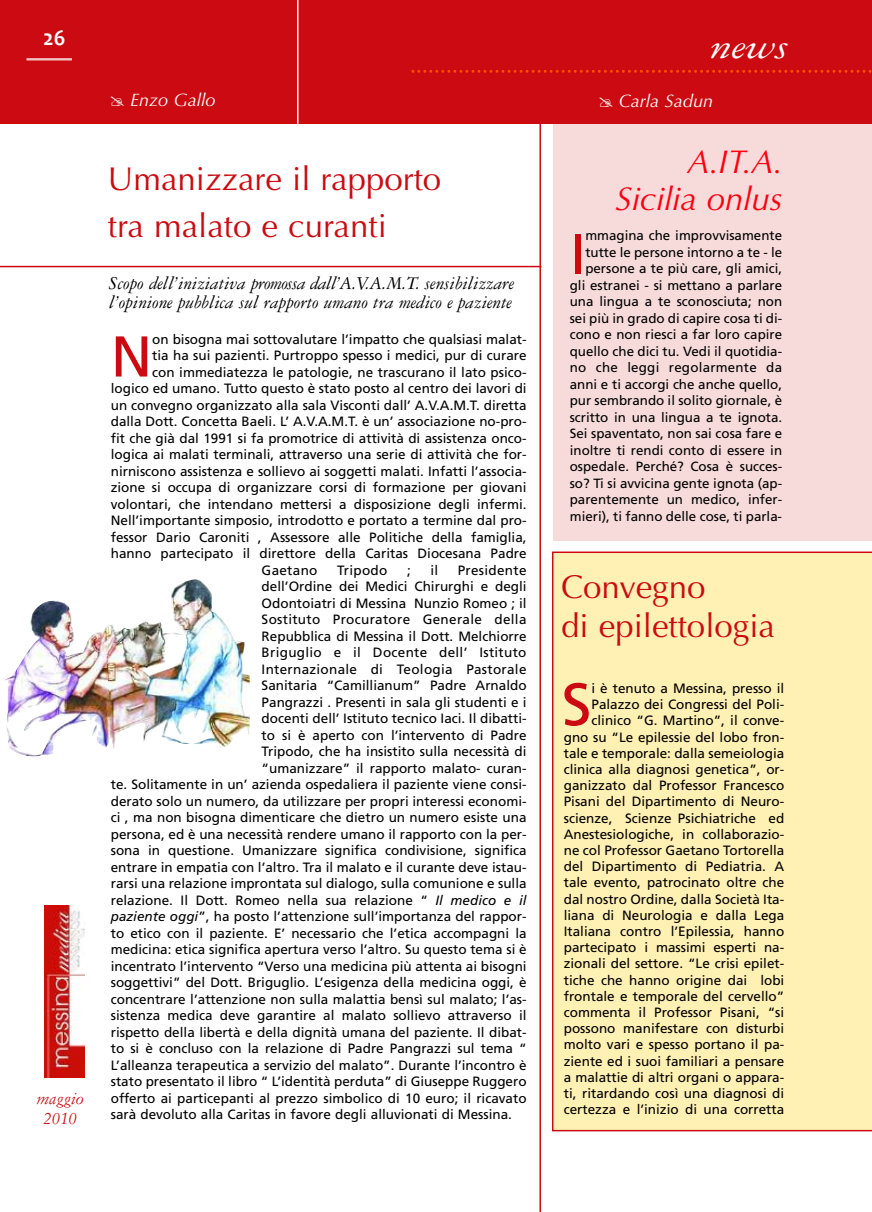
<style>
.page{position:relative;width:872px;height:1212px;background:#fff}
.page>*{position:absolute;margin:0;border:0;box-sizing:border-box;transform-origin:0 0}
.t1{font:59.85px "Frutiger";color:#cb0b11}
.t2{font:57.45px "Frutiger LT Std";color:#cb0b11}
.t3{font:56.4px "Frutiger LT Std";color:#cb0b11}
.t4{font:italic 37.5px "Garamond 3 LT Std";color:#fff;scale:1.3 1}
.t5{font:33px/47.1px "Optima";color:#cb0b11}
.t6{font:italic 33px/37.5px "Optima";color:#ff000f;text-align:right}
.t7{font:700 22.5px "Candara";color:#fff}
.t8{font:italic 19.35px/19.4px "Garamond 3 LT Std";color:#000}
.t9{font:italic 18px "Optima";color:#fff}
.t10{font:italic 16.5px/19.8px "Simoncini Garamond";color:#cb0b11;text-align:center}
.t11{font:13.5px "Frutiger LT Std";color:#000}
.t12{font:13.5px/16.2px "Frutiger";color:#000;text-align:right}
.t13{font:13.5px "Frutiger LT Std";letter-spacing:.02em;color:#000}
.t14{font:13.35px/16.5px "Frutiger";color:#000;text-align:right}
.s1{font-style:italic}
</style>
<div class="page">
<div style="left:552px;top:551px;width:320px;height:580px;background:#fff0b4"></div>
<div style="left:553px;top:6px;width:319px;height:535px;background:#f7dbdb"></div>
<div style="left:0;top:0;width:872px;height:124px;background:#cb0b11"></div>
<hr style="left:0;top:266px;width:541px;height:1px;background:#cb0b11">
<hr style="left:539px;top:54px;width:2px;height:1158px;background:#cb0b11">
<hr style="left:26px;top:60px;width:46px;height:1px;background:#fff">
<hr style="left:26px;top:58px;width:46px;height:1px;background:#fff">
<hr style="left:297px;top:0;width:1px;height:124px;background:#fff">
<svg style="left:411px;top:70px;width:461px;height:3px"></svg>
<img style="left:45px;top:906px;width:40px;height:171px">
<img style="left:5px;top:579px;width:245px;height:178px">
<h3 class="t7" style="left:43px;top:24px;width:24px">26</h3>
<p class="t10" style="left:36px;top:1090px;width:49px">maggio<br>2010</p>
<h3 class="t9" style="left:130px;top:89px;width:87px">Enzo Gallo</h3>
<h3 class="t5" style="left:108px;top:156px;width:335px">Umanizzare il rapporto tra malato e curanti</h3>
<h3 class="t8" style="left:109px;top:275px;width:406px">Scopo dell’iniziativa promossa dall’A.V.A.M.T. sensibilizzare l’opinione pubblica sul rapporto umano tra medico e paziente</h3>
<h2 class="t2" style="left:111px;top:333px;width:43px">N</h2>
<p class="t11" style="left:152px;top:333px;width:376px">on bisogna mai sottovalutare l’impatto che qualsiasi malat-</p>
<p class="t11" style="left:152px;top:350px;width:376px">tia ha sui pazienti. Purtroppo spesso i medici, pur di curare</p>
<p class="t11" style="left:152px;top:366px;width:376px">con immediatezza le patologie, ne trascurano il lato psico-</p>
<p class="t11" style="left:111px;top:383px;width:417px">logico ed umano. Tutto questo è stato posto al centro dei lavori di</p>
<p class="t11" style="left:111px;top:399px;width:417px">un convegno organizzato alla sala Visconti dall’ A.V.A.M.T. diretta</p>
<p class="t11" style="left:111px;top:416px;width:417px">dalla Dott. Concetta Baeli. L’ A.V.A.M.T. è un’ associazione no-pro-</p>
<p class="t11" style="left:111px;top:432px;width:417px">fit che già dal 1991 si fa promotrice di attività di assistenza onco-</p>
<p class="t11" style="left:111px;top:449px;width:417px">logica ai malati terminali, attraverso una serie di attività che for-</p>
<p class="t11" style="left:111px;top:465px;width:417px">nirniscono assistenza e sollievo ai soggetti malati. Infatti l’associa-</p>
<p class="t11" style="left:111px;top:482px;width:417px">zione si occupa di organizzare corsi di formazione per giovani</p>
<p class="t11" style="left:111px;top:498px;width:417px">volontari, che intendano mettersi a disposizione degli infermi.</p>
<p class="t11" style="left:111px;top:515px;width:417px">Nell’importante simposio, introdotto e portato a termine dal pro-</p>
<p class="t11" style="left:111px;top:531px;width:417px">fessor Dario Caroniti , Assessore alle Politiche della famiglia,</p>
<p class="t11" style="left:111px;top:548px;width:417px">hanno partecipato il direttore della Caritas Diocesana Padre</p>
<p class="t13" style="left:262px;top:564px;width:57px">Gaetano</p>
<p class="t13" style="left:337px;top:564px;width:52px">Tripodo</p>
<p class="t11" style="left:407px;top:564px;width:5px">;</p>
<p class="t11" style="left:430px;top:564px;width:9px">il</p>
<p class="t13" style="left:458px;top:564px;width:70px">Presidente</p>
<p class="t11" style="left:262px;top:581px;width:266px">dell’Ordine dei Medici Chirurghi e degli</p>
<p class="t11" style="left:262px;top:597px;width:266px">Odontoiatri di Messina Nunzio Romeo ; il</p>
<p class="t13" style="left:262px;top:614px;width:266px">Sostituto Procuratore Generale della</p>
<p class="t11" style="left:262px;top:630px;width:266px">Repubblica di Messina il Dott. Melchiorre</p>
<p class="t13" style="left:262px;top:647px;width:266px">Briguglio e il Docente dell’ Istituto</p>
<p class="t13" style="left:262px;top:663px;width:266px">Internazionale di Teologia Pastorale</p>
<p class="t11" style="left:262px;top:680px;width:266px">Sanitaria “Camillianum” Padre Arnaldo</p>
<p class="t11" style="left:262px;top:696px;width:266px">Pangrazzi . Presenti in sala gli studenti e i</p>
<p class="t11" style="left:262px;top:713px;width:266px">docenti dell’ Istituto tecnico Iaci. Il dibatti-</p>
<p class="t11" style="left:262px;top:729px;width:266px">to si è aperto con l’intervento di Padre</p>
<p class="t11" style="left:262px;top:746px;width:266px">Tripodo, che ha insistito sulla necessità di</p>
<p class="t11" style="left:262px;top:762px;width:266px">“umanizzare” il rapporto malato- curan-</p>
<p class="t11" style="left:111px;top:779px;width:417px">te. Solitamente in un’ azienda ospedaliera il paziente viene consi-</p>
<p class="t11" style="left:111px;top:795px;width:417px">derato solo un numero, da utilizzare per propri interessi economi-</p>
<p class="t11" style="left:111px;top:812px;width:417px">ci , ma non bisogna dimenticare che dietro un numero esiste una</p>
<p class="t11" style="left:111px;top:828px;width:417px">persona, ed è una necessità rendere umano il rapporto con la per-</p>
<p class="t11" style="left:111px;top:845px;width:417px">sona in questione. Umanizzare significa condivisione, significa</p>
<p class="t11" style="left:111px;top:861px;width:417px">entrare in empatia con l’altro. Tra il malato e il curante deve istau-</p>
<p class="t11" style="left:111px;top:878px;width:417px">rarsi una relazione improntata sul dialogo, sulla comunione e sulla</p>
<p class="t11" style="left:111px;top:894px;width:417px">relazione. Il Dott. Romeo nella sua relazione “ <span class="s1">Il medico e il</span></p>
<p class="t11" style="left:111px;top:911px;width:417px"><span class="s1">paziente oggi</span>”, ha posto l’attenzione sull’importanza del rappor-</p>
<p class="t11" style="left:111px;top:927px;width:417px">to etico con il paziente. E’ necessario che l’etica accompagni la</p>
<p class="t11" style="left:111px;top:944px;width:417px">medicina: etica significa apertura verso l’altro. Su questo tema si è</p>
<p class="t11" style="left:111px;top:960px;width:417px">incentrato l’intervento “Verso una medicina più attenta ai bisogni</p>
<p class="t11" style="left:111px;top:977px;width:417px">soggettivi” del Dott. Briguglio. L’esigenza della medicina oggi, è</p>
<p class="t11" style="left:111px;top:993px;width:417px">concentrare l’attenzione non sulla malattia bensì sul malato; l’as-</p>
<p class="t11" style="left:111px;top:1010px;width:417px">sistenza medica deve garantire al malato sollievo attraverso il</p>
<p class="t11" style="left:111px;top:1026px;width:417px">rispetto della libertà e della dignità umana del paziente. Il dibat-</p>
<p class="t11" style="left:111px;top:1043px;width:417px">to si è concluso con la relazione di Padre Pangrazzi sul tema “</p>
<p class="t11" style="left:111px;top:1059px;width:417px">L’alleanza terapeutica a servizio del malato”. Durante l’incontro è</p>
<p class="t11" style="left:111px;top:1076px;width:417px">stato presentato il libro “ L’identità perduta” di Giuseppe Ruggero</p>
<p class="t11" style="left:111px;top:1092px;width:417px">offerto ai particepanti al prezzo simbolico di 10 euro; il ricavato</p>
<p class="t11" style="left:111px;top:1109px;width:403px">sarà devoluto alla Caritas in favore degli alluvionati di Messina.</p>
<h3 class="t4" style="left:710px;top:33px;width:62px">news</h3>
<h3 class="t9" style="left:619px;top:90px;width:96px">Carla Sadun</h3>
<h3 class="t6" style="left:615px;top:143px;width:169px">A.IT.A.<br>Sicilia onlus</h3>
<p class="t14" style="left:570px;top:228px;width:214px">mmagina che improvvisamente tutte le persone intorno a te - le persone a te più care, gli amici, gli estranei - si mettano a parlare una lingua a te sconosciuta; non sei più in grado di capire cosa ti di&shy;cono e non riesci a far loro capire quello che dici tu. Vedi il quotidia&shy;no che leggi regolarmente da anni e ti accorgi che anche quello, pur sembrando il solito giornale, è scritto in una lingua a te ignota.<br>Sei spaventato, non sai cosa fare e inoltre ti rendi conto di essere in ospedale. Perché? Cosa è succes&shy;so? Ti si avvicina gente ignota (ap&shy;parentemente un medico, infer&shy;mieri), ti fanno delle cose, ti parla-</p>
<h3 class="t3" style="left:570px;top:231px;width:17px">I</h3>
<h3 class="t5" style="left:561px;top:567px;width:215px;line-height:39px">Convegno<br>di epilettologia</h3>
<h1 class="t1" style="left:561px;top:680px;width:31px">S</h1>
<p class="t12" style="left:564px;top:681px;width:222px">i è tenuto a Messina, presso il Palazzo dei Congressi del Poli&shy;clinico “G. Martino”, il conve&shy;gno su “Le epilessie del lobo fron&shy;tale e temporale: dalla semeiologia clinica alla diagnosi genetica”, or&shy;ganizzato dal Professor Francesco Pisani del Dipartimento di Neuro&shy;scienze, Scienze Psichiatriche ed Anestesiologiche, in collaborazio&shy;ne col Professor Gaetano Tortorella del Dipartimento di Pediatria. A tale evento, patrocinato oltre che dal nostro Ordine, dalla Società Ita&shy;liana di Neurologia e dalla Lega Italiana contro l’Epilessia, hanno partecipato i massimi esperti na&shy;zionali del settore. “Le crisi epilet&shy;tiche che hanno origine dai lobi frontale e temporale del cervello” commenta il Professor Pisani, “si possono manifestare con disturbi molto vari e spesso portano il pa&shy;ziente ed i suoi familiari a pensare a malattie di altri organi o appara&shy;ti, ritardando così una diagnosi di certezza e l’inizio di una corretta</p>
</div>
